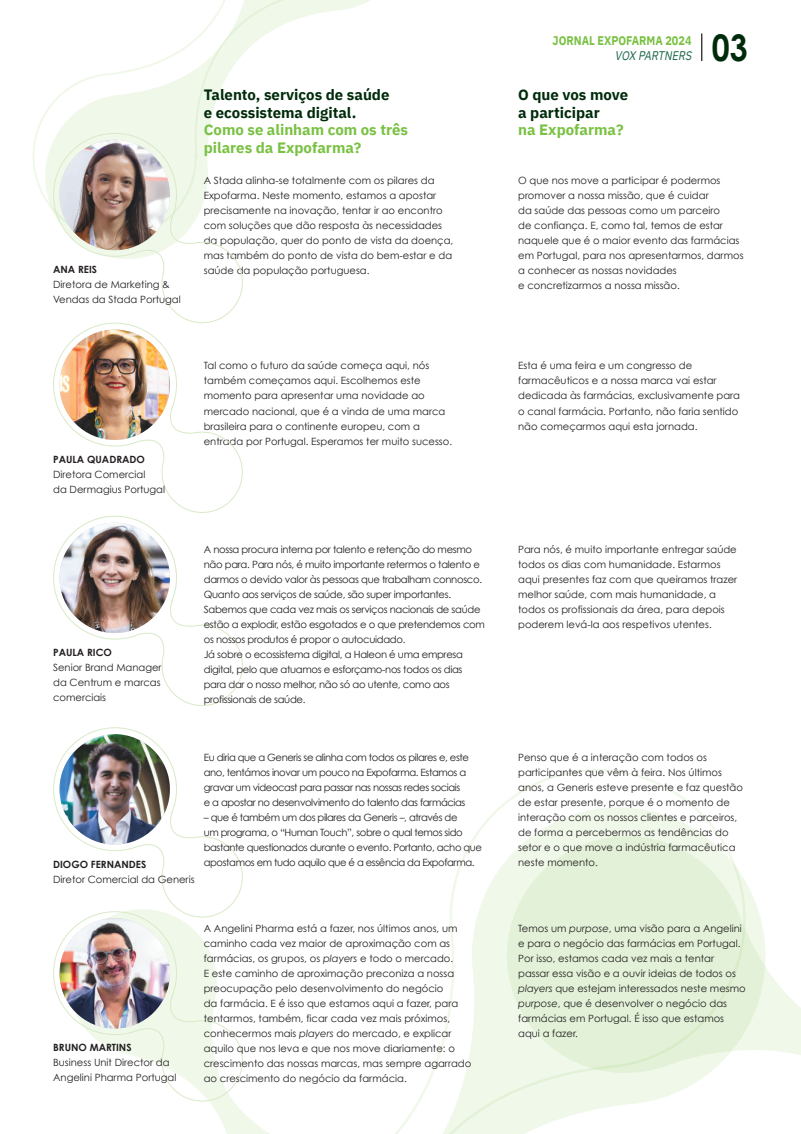
<style>
.page{position:relative;width:801px;height:1134px;background:#fff}
.page>*{position:absolute;margin:0;border:0;box-sizing:border-box;transform-origin:0 0}
.t1{font:700 36.75px "Century Gothic";color:#002b0b;scale:.87 1}
.t2{font:700 15px/17.5px "IBM Plex Sans";color:#002b0b}
.t3{font:700 15px/17.5px "IBM Plex Sans";color:#79c142}
.t4{font:700 12.5px "IBM Plex Sans";color:#79c142;scale:.87 1}
.t5{font:italic 12.5px "IBM Plex Sans";color:#1c6749;scale:.87 1}
.t6{font:10px/15px "Century Gothic";color:#231f20}
.t7{font:10px/15px "Century Gothic";letter-spacing:-.03em;color:#231f20}
.t8{font:10px/15px "Century Gothic";letter-spacing:-.04em;color:#231f20}
.t9{font:700 10px "Century Gothic";color:#231f20}
.s1{font-style:italic}
</style>
<div class="page">
<svg style="left:701px;top:33px;width:1px;height:28px"></svg>
<img style="left:53px;top:727px;width:118px;height:293px">
<img style="left:59px;top:918px;width:111px;height:110px;border-radius:55px">
<svg style="left:74px;top:763px;width:635px;height:371px"></svg>
<svg style="left:491px;top:821px;width:310px;height:313px"></svg>
<svg style="left:33px;top:0;width:337px;height:211px"></svg>
<svg style="left:53px;top:133px;width:190px;height:573px"></svg>
<img style="left:59px;top:330px;width:111px;height:110px;border-radius:55px">
<p class="t9" style="left:53px;top:262px;width:45px">ANA REIS</p>
<p class="t6" style="left:53px;top:277px;width:129px">Diretora de Marketing &amp;<br>Vendas da Stada Portugal</p>
<h2 class="t2" style="left:204px;top:85px;width:187px">Talento, serviços de saúde e ecossistema digital.</h2>
<h2 class="t3" style="left:204px;top:120px;width:206px">Como se alinham com os três pilares da Expofarma?</h2>
<p class="t6" style="left:204px;top:173px;width:251px">A Stada alinha-se totalmente com os pilares da Expofarma. Neste momento, estamos a apostar precisamente na inovação, tentar ir ao encontro com soluções que dão resposta às necessidades da população, quer do ponto de vista da doença, mas também do ponto de vista do bem-estar e da saúde da população portuguesa.</p>
<p class="t9" style="left:53px;top:452px;width:93px">PAULA QUADRADO</p>
<p class="t6" style="left:53px;top:467px;width:113px">Diretora Comercial<br>da Dermagius Portugal</p>
<p class="t6" style="left:204px;top:358px;width:250px">Tal como o futuro da saúde começa aqui, nós também começamos aqui. Escolhemos este momento para apresentar uma novidade ao mercado nacional, que é a vinda de uma marca brasileira para o continente europeu, com a entrada por Portugal. Esperamos ter muito sucesso.</p>
<p class="t9" style="left:53px;top:645px;width:60px">PAULA RICO</p>
<p class="t6" style="left:53px;top:660px;width:110px;text-align:justify">Senior Brand Manager da Centrum e marcas comerciais</p>
<p class="t7" style="left:204px;top:542px;width:282px">A nossa procura interna por talento e retenção do mesmo não para. Para nós, é muito importante retermos o talento e darmos o devido valor às pessoas que trabalham connosco.<br>Quanto aos serviços de saúde, são super importantes.<br>Sabemos que cada vez mais os serviços nacionais de saúde estão a explodir, estão esgotados e o que pretendemos com os nossos produtos é propor o autocuidado.<br>Já sobre o ecossistema digital, a Haleon é uma empresa digital, pelo que atuamos e esforçamo-nos todos os dias para dar o nosso melhor, não só ao utente, como aos profissionais de saúde.</p>
<p class="t9" style="left:53px;top:856px;width:95px">DIOGO FERNANDES</p>
<p class="t6" style="left:53px;top:871px;width:143px">Diretor Comercial da Generis</p>
<p class="t8" style="left:204px;top:749px;width:267px">Eu diria que a Generis se alinha com todos os pilares e, este ano, tentámos inovar um pouco na Expofarma. Estamos a gravar um videocast para passar nas nossas redes sociais e a apostar no desenvolvimento do talento das farmácias</p>
<p class="t8" style="left:204px;top:809px;width:280px">– que é também um dos pilares da Generis –, através de<br>um programa, o “Human Touch”, sobre o qual temos sido bastante questionados durante o evento. Portanto, acho que apostamos em tudo aquilo que é a essência da Expofarma.</p>
<p class="t9" style="left:53px;top:1040px;width:80px">BRUNO MARTINS</p>
<p class="t6" style="left:53px;top:1055px;width:125px">Business Unit Director da<br>Angelini Pharma Portugal</p>
<p class="t6" style="left:204px;top:920px;width:269px">A Angelini Pharma está a fazer, nos últimos anos, um caminho cada vez maior de aproximação com as farmácias, os grupos, os <span class="s1">players</span> e todo o mercado.<br>E este caminho de aproximação preconiza a nossa preocupação pelo desenvolvimento do negócio<br>da farmácia. E é isso que estamos aqui a fazer, para tentarmos, também, ficar cada vez mais próximos, conhecermos mais <span class="s1">players</span> do mercado, e explicar aquilo que nos leva e que nos move diariamente: o crescimento das nossas marcas, mas sempre agarrado ao crescimento do negócio da farmácia.</p>
<p class="t4" style="left:552px;top:30px;width:161px">JORNAL EXPOFARMA 2024</p>
<p class="t5" style="left:615px;top:46px;width:93px">VOX PARTNERS</p>
<h2 class="t2" style="left:518px;top:85px;width:111px">O que vos move a participar</h2>
<h2 class="t3" style="left:518px;top:120px;width:107px">na Expofarma?</h2>
<h1 class="t1" style="left:712px;top:20px;width:43px">03</h1>
<p class="t6" style="left:518px;top:173px;width:227px">O que nos move a participar é podermos promover a nossa missão, que é cuidar<br>da saúde das pessoas como um parceiro<br>de confiança. E, como tal, temos de estar naquele que é o maior evento das farmácias em Portugal, para nos apresentarmos, darmos a conhecer as nossas novidades<br>e concretizarmos a nossa missão.</p>
<p class="t6" style="left:518px;top:358px;width:223px">Esta é uma feira e um congresso de farmacêuticos e a nossa marca vai estar dedicada às farmácias, exclusivamente para o canal farmácia. Portanto, não faria sentido não começarmos aqui esta jornada.</p>
<p class="t6" style="left:518px;top:542px;width:220px">Para nós, é muito importante entregar saúde todos os dias com humanidade. Estarmos aqui presentes faz com que queiramos trazer melhor saúde, com mais humanidade, a todos os profissionais da área, para depois poderem levá-la aos respetivos utentes.</p>
<p class="t6" style="left:518px;top:749px;width:226px">Penso que é a interação com todos os participantes que vêm à feira. Nos últimos anos, a Generis esteve presente e faz questão de estar presente, porque é o momento de interação com os nossos clientes e parceiros, de forma a percebermos as tendências do setor e o que move a indústria farmacêutica neste momento.</p>
<p class="t6" style="left:518px;top:920px;width:229px">Temos um <span class="s1">purpose</span>, uma visão para a Angelini e para o negócio das farmácias em Portugal.<br>Por isso, estamos cada vez mais a tentar passar essa visão e a ouvir ideias de todos os <span class="s1">players</span> que estejam interessados neste mesmo <span class="s1">purpose</span>, que é desenvolver o negócio das farmácias em Portugal. É isso que estamos aqui a fazer.</p>
</div>
